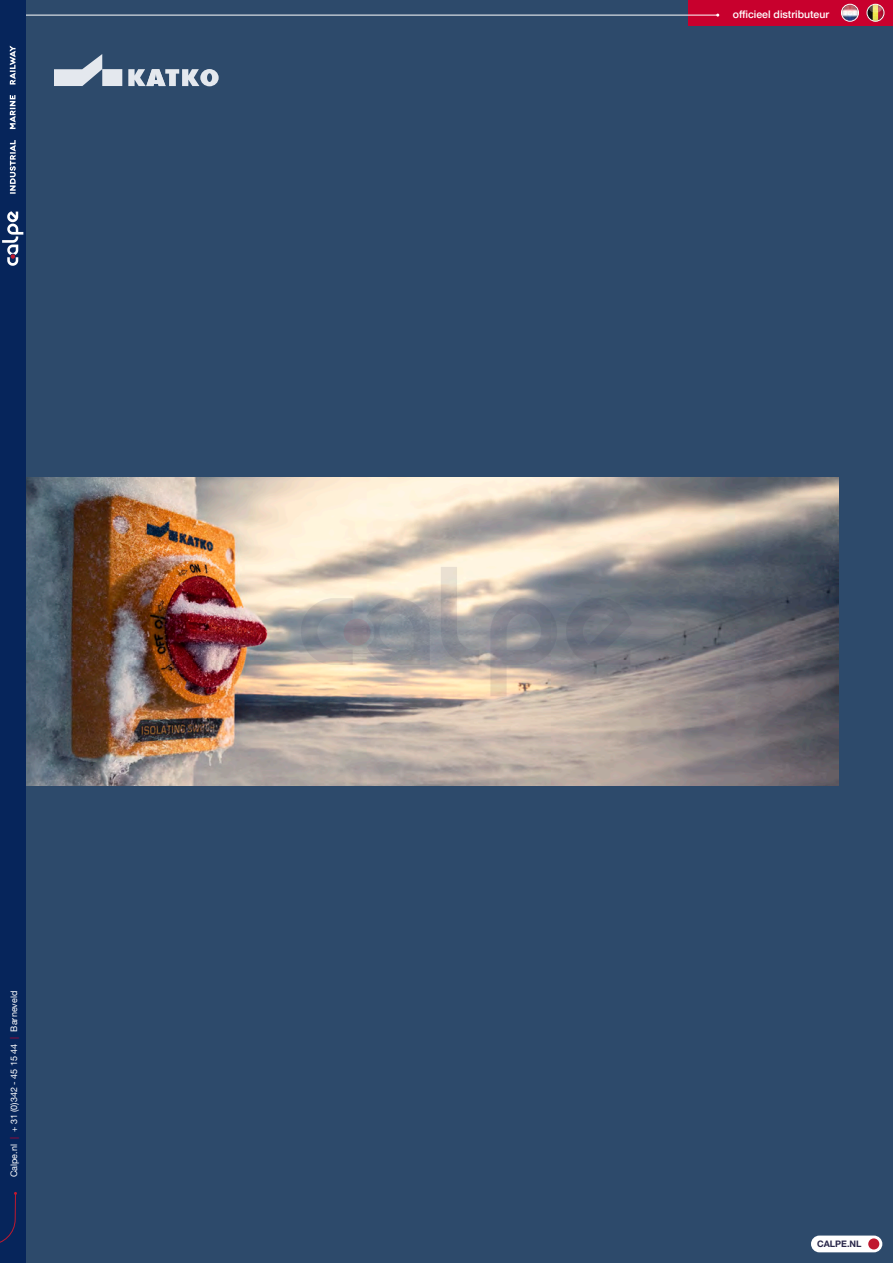
<style>
.page{position:relative;width:893px;height:1263px;background:#2d4a6b}
.page>*{position:absolute;margin:0;border:0;box-sizing:border-box;transform-origin:0 0}
.t1{font:500 10.5px "Helvetica Neue";color:#fff}
.t2{font:9px "Helvetica Neue";color:#fff}
.t3{font:700 9px "Helvetica Neue LT Std";color:#29274a}
.s1{color:#c8002d}
</style>
<div class="page">
<svg style="left:54px;top:54px;width:68px;height:32px"></svg>
<svg style="left:128px;top:69px;width:91px;height:17px"></svg>
<img style="left:26px;top:477px;width:813px;height:309px">
<hr style="left:0;top:15px;width:718px;height:1px;background:#fff">
<svg style="left:688px;top:0;width:205px;height:26px;background:#c71038"></svg>
<div style="left:811px;top:1235px;width:71px;height:17px;background:#fff;border-radius:8px"></div>
<div style="left:868px;top:1238px;width:11px;height:11px;background:#c0192f;border-radius:50%"></div>
<svg style="left:441px;top:567px;width:38px;height:98px;background:#bbb5ae"></svg>
<svg style="left:490px;top:598px;width:67px;height:98px;background:#a09997"></svg>
<svg style="left:566px;top:598px;width:66px;height:67px;background:#70747f"></svg>
<svg style="left:301px;top:598px;width:129px;height:67px;background:#99999c"></svg>
<div style="left:0;top:0;width:26px;height:1263px;background:#06255b"></div>
<p class="t2" style="left:7px;top:1177px;width:188px;rotate:-90deg">Calpe.nl <span class="s1">|</span> + 31 (0)342 - 45 15 44 <span class="s1">|</span> Barneveld</p>
<p class="t1" style="left:733px;top:6px;width:98px">officieel distributeur</p>
<p class="t3" style="left:817px;top:1238px;width:46px">CALPE.NL</p>
</div>
